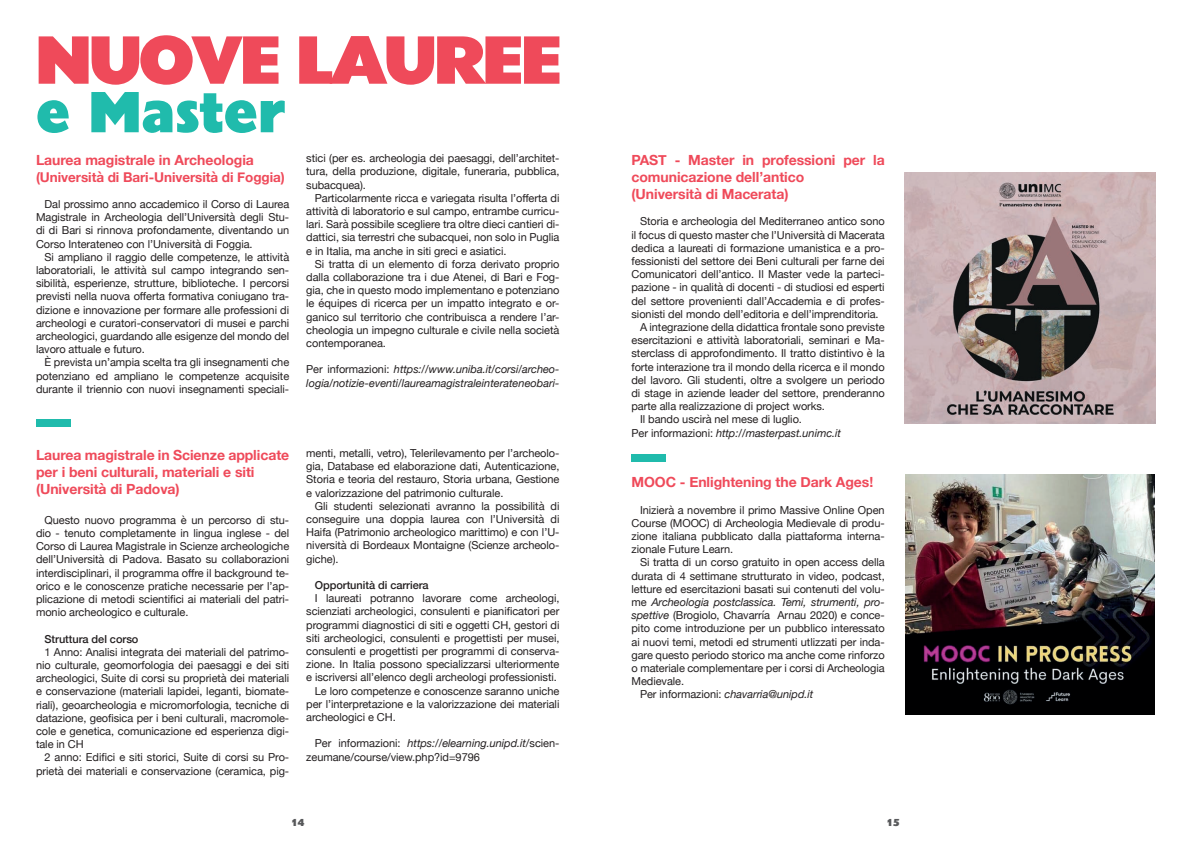
<style>
.page{position:relative;width:1191px;height:842px;background:#fff}
.page>*{position:absolute;margin:0;border:0;box-sizing:border-box;transform-origin:0 0}
.t1{font:67px "Granby Elephant BQ";letter-spacing:-.05em;color:#ef4a5a}
.t2{font:57px "Granby Elephant BQ";color:#20bbac}
.t3{font:700 14px/16.8px "Helvetica Neue";letter-spacing:-.005em;color:#ef4a5a}
.t4{font:700 13.5px "Helvetica Neue";letter-spacing:-.005em;color:#ef4a5a}
.t5{font:11px/13.2px "Helvetica Neue";letter-spacing:-.005em;color:#231f20;text-align:justify}
.t6{font:italic 11px/13.2px "Helvetica Neue";letter-spacing:-.005em;color:#231f20}
.t7{font:500 11px "Helvetica Neue";letter-spacing:-.005em;color:#231f20}
.t8{font:10px "Granby Elephant BQ";color:#58595b}
.s1{font-style:normal}
.s2{font-style:italic}
</style>
<div class="page">
<div style="left:36px;top:420px;width:35px;height:7px;background:#20bbac"></div>
<div style="left:631px;top:454px;width:35px;height:8px;background:#20bbac"></div>
<img style="left:905px;top:474px;width:250px;height:241px">
<img style="left:905px;top:173px;width:250px;height:250px">
<h1 class="t1" style="left:35px;top:17px;width:529px">NUOVE LAUREE</h1>
<h2 class="t2" style="left:36px;top:75px;width:251px">e Master</h2>
<p class="t3" style="left:36px;top:152px;width:219px">Laurea magistrale in Archeologia</p>
<p class="t4" style="left:36px;top:166px;width:250px">(Università di Bari-Università di Foggia)</p>
<p class="t5" style="left:36px;top:198px;width:255px;text-indent:9px">Dal prossimo anno accademico il Corso di Laurea Magistrale in Archeologia dell’Università degli Stu&shy;di di Bari si rinnova profondamente, diventando un Corso Interateneo con l’Università di Foggia.</p>
<p class="t5" style="left:36px;top:251px;width:255px;text-indent:9px">Si ampliano il raggio delle competenze, le attività laboratoriali, le attività sul campo integrando sen&shy;sibilità, esperienze, strutture, biblioteche. I percorsi previsti nella nuova offerta formativa coniugano tra&shy;dizione e innovazione per formare alle professioni di archeologi e curatori-conservatori di musei e parchi archeologici, guardando alle esigenze del mondo del lavoro attuale e futuro.</p>
<p class="t5" style="left:36px;top:356px;width:255px;text-indent:9px">È prevista un’ampia scelta tra gli insegnamenti che potenziano ed ampliano le competenze acquisite durante il triennio con nuovi insegnamenti speciali-</p>
<p class="t5" style="left:306px;top:152px;width:255px">stici (per es. archeologia dei paesaggi, dell’architet&shy;tura, della produzione, digitale, funeraria, pubblica, subacquea).</p>
<p class="t5" style="left:306px;top:192px;width:255px;text-indent:9px">Particolarmente ricca e variegata risulta l’offerta di attività di laboratorio e sul campo, entrambe curricu&shy;lari. Sarà possibile scegliere tra oltre dieci cantieri di&shy;dattici, sia terrestri che subacquei, non solo in Puglia e in Italia, ma anche in siti greci e asiatici.</p>
<p class="t5" style="left:306px;top:258px;width:255px;text-indent:9px">Si tratta di un elemento di forza derivato proprio dalla collaborazione tra i due Atenei, di Bari e Fog&shy;gia, che in questo modo implementano e potenziano le équipes di ricerca per un impatto integrato e or&shy;ganico sul territorio che contribuisca a rendere l’ar&shy;cheologia un impegno culturale e civile nella società contemporanea.</p>
<p class="t6" style="left:306px;top:363px;width:255px"><span class="s1">Per informazioni:</span> https://www.uniba.it/corsi/archeo&shy;logia/notizie-eventi/laureamagistraleinterateneobari-</p>
<p class="t3" style="left:36px;top:447px;width:255px">Laurea magistrale in Scienze applicate per i beni culturali, materiali e siti (Università di Padova)</p>
<p class="t5" style="left:36px;top:514px;width:255px;text-indent:9px">Questo nuovo programma è un percorso di stu&shy;dio - tenuto completamente in lingua inglese - del Corso di Laurea Magistrale in Scienze archeologiche dell’Università di Padova. Basato su collaborazioni interdisciplinari, il programma offre il background te&shy;orico e le conoscenze pratiche necessarie per l’ap&shy;plicazione di metodi scientifici ai materiali del patri&shy;monio archeologico e culturale.</p>
<p class="t7" style="left:45px;top:630px;width:95px">Struttura del corso</p>
<p class="t5" style="left:36px;top:646px;width:255px;text-indent:9px">1 Anno: Analisi integrata dei materiali del patrimo&shy;nio culturale, geomorfologia dei paesaggi e dei siti archeologici, Suite di corsi su proprietà dei materiali e conservazione (materiali lapidei, leganti, biomate&shy;riali), geoarcheologia e micromorfologia, tecniche di datazione, geofisica per i beni culturali, macromole&shy;cole e genetica, comunicazione ed esperienza digi&shy;tale in CH</p>
<p class="t5" style="left:36px;top:751px;width:255px;text-align:right">2 anno: Edifici e siti storici, Suite di corsi su Pro&shy;prietà dei materiali e conservazione (ceramica, pig-</p>
<p class="t5" style="left:306px;top:447px;width:255px">menti, metalli, vetro), Telerilevamento per l’archeolo&shy;gia, Database ed elaborazione dati, Autenticazione, Storia e teoria del restauro, Storia urbana, Gestione e valorizzazione del patrimonio culturale.</p>
<p class="t5" style="left:306px;top:500px;width:255px;text-indent:9px">Gli studenti selezionati avranno la possibilità di conseguire una doppia laurea con l’Università di Haifa (Patrimonio archeologico marittimo) e con l’U&shy;niversità di Bordeaux Montaigne (Scienze archeolo&shy;giche).</p>
<p class="t7" style="left:315px;top:576px;width:115px">Opportunità di carriera</p>
<p class="t5" style="left:315px;top:592px;width:246px">I laureati potranno lavorare come archeologi,</p>
<p class="t5" style="left:306px;top:605px;width:255px">scienziati archeologici, consulenti e pianificatori per</p>
<p class="t5" style="left:306px;top:619px;width:255px">programmi diagnostici di siti e oggetti CH, gestori di</p>
<p class="t5" style="left:306px;top:632px;width:255px">siti archeologici, consulenti e progettisti per musei,</p>
<p class="t5" style="left:306px;top:645px;width:255px">consulenti e progettisti per programmi di conserva-</p>
<p class="t5" style="left:306px;top:658px;width:255px">zione. In Italia possono specializzarsi ulteriormente</p>
<p class="t5" style="left:306px;top:671px;width:252px">e iscriversi all’elenco degli archeologi professionisti.</p>
<p class="t5" style="left:315px;top:685px;width:246px">Le loro competenze e conoscenze saranno uniche</p>
<p class="t5" style="left:306px;top:698px;width:255px">per l’interpretazione e la valorizzazione dei materiali</p>
<p class="t5" style="left:306px;top:711px;width:91px">archeologici e CH.</p>
<p class="t5" style="left:306px;top:737px;width:255px;text-indent:9px">Per informazioni: <span class="s2">https://elearning.unipd.it/</span>scien&shy;zeumane/course/view.php?id=9796</p>
<p class="t3" style="left:631px;top:152px;width:255px">PAST - Master in professioni per la comunicazione dell’antico<br>(Università di Macerata)</p>
<p class="t5" style="left:640px;top:215px;width:246px">Storia e archeologia del Mediterraneo antico sono</p>
<p class="t5" style="left:631px;top:229px;width:255px">il focus di questo master che l’Università di Macerata</p>
<p class="t5" style="left:631px;top:242px;width:255px">dedica a laureati di formazione umanistica e a pro-</p>
<p class="t5" style="left:631px;top:255px;width:255px">fessionisti del settore dei Beni culturali per farne dei</p>
<p class="t5" style="left:631px;top:268px;width:255px">Comunicatori dell’antico. Il Master vede la parteci-</p>
<p class="t5" style="left:631px;top:281px;width:255px">pazione - in qualità di docenti - di studiosi ed esperti</p>
<p class="t5" style="left:631px;top:295px;width:255px">del settore provenienti dall’Accademia e di profes-</p>
<p class="t5" style="left:631px;top:308px;width:249px">sionisti del mondo dell’editoria e dell’imprenditoria.</p>
<p class="t5" style="left:640px;top:321px;width:246px">A integrazione della didattica frontale sono previste</p>
<p class="t5" style="left:631px;top:334px;width:255px">esercitazioni e attività laboratoriali, seminari e Ma-</p>
<p class="t5" style="left:631px;top:347px;width:255px">sterclass di approfondimento. Il tratto distintivo è la</p>
<p class="t5" style="left:631px;top:361px;width:255px">forte interazione tra il mondo della ricerca e il mondo</p>
<p class="t5" style="left:631px;top:374px;width:255px">del lavoro. Gli studenti, oltre a svolgere un periodo</p>
<p class="t5" style="left:631px;top:387px;width:255px">di stage in aziende leader del settore, prenderanno</p>
<p class="t5" style="left:631px;top:400px;width:195px">parte alla realizzazione di project works.</p>
<p class="t5" style="left:640px;top:413px;width:163px">Il bando uscirà nel mese di luglio.</p>
<p class="t6" style="left:631px;top:427px;width:211px"><span class="s1">Per informazioni:</span> http://masterpast.unimc.it</p>
<p class="t3" style="left:631px;top:474px;width:243px">MOOC - Enlightening the Dark Ages!</p>
<p class="t5" style="left:631px;top:504px;width:255px;text-indent:9px">Inizierà a novembre il primo Massive Online Open Course (MOOC) di Archeologia Medievale di produ&shy;zione italiana pubblicato dalla piattaforma interna&shy;zionale Future Learn.</p>
<p class="t5" style="left:640px;top:556px;width:246px">Si tratta di un corso gratuito in open access della</p>
<p class="t5" style="left:631px;top:570px;width:255px">durata di 4 settimane strutturato in video, podcast,</p>
<p class="t5" style="left:631px;top:583px;width:255px">letture ed esercitazioni basati sui contenuti del volu-</p>
<p class="t6" style="left:631px;top:596px;width:255px"><span class="s1">me</span> Archeologia postclassica. Temi, strumenti, pro-</p>
<p class="t5" style="left:631px;top:609px;width:255px"><span class="s2">spettive</span> (Brogiolo, Chavarría Arnau 2020) e conce-</p>
<p class="t5" style="left:631px;top:622px;width:255px">pito come introduzione per un pubblico interessato</p>
<p class="t5" style="left:631px;top:636px;width:255px">ai nuovi temi, metodi ed strumenti utlizzati per inda-</p>
<p class="t5" style="left:631px;top:649px;width:255px">gare questo periodo storico ma anche come rinforzo</p>
<p class="t5" style="left:631px;top:662px;width:255px">o materiale complementare per i corsi di Archeologia</p>
<p class="t5" style="left:631px;top:675px;width:54px">Medievale.</p>
<p class="t6" style="left:640px;top:688px;width:175px"><span class="s1">Per informazioni:</span> chavarria@unipd.it</p>
<p class="t8" style="left:291px;top:816px;width:15px">14</p>
<p class="t8" style="left:886px;top:816px;width:15px">15</p>
</div>
